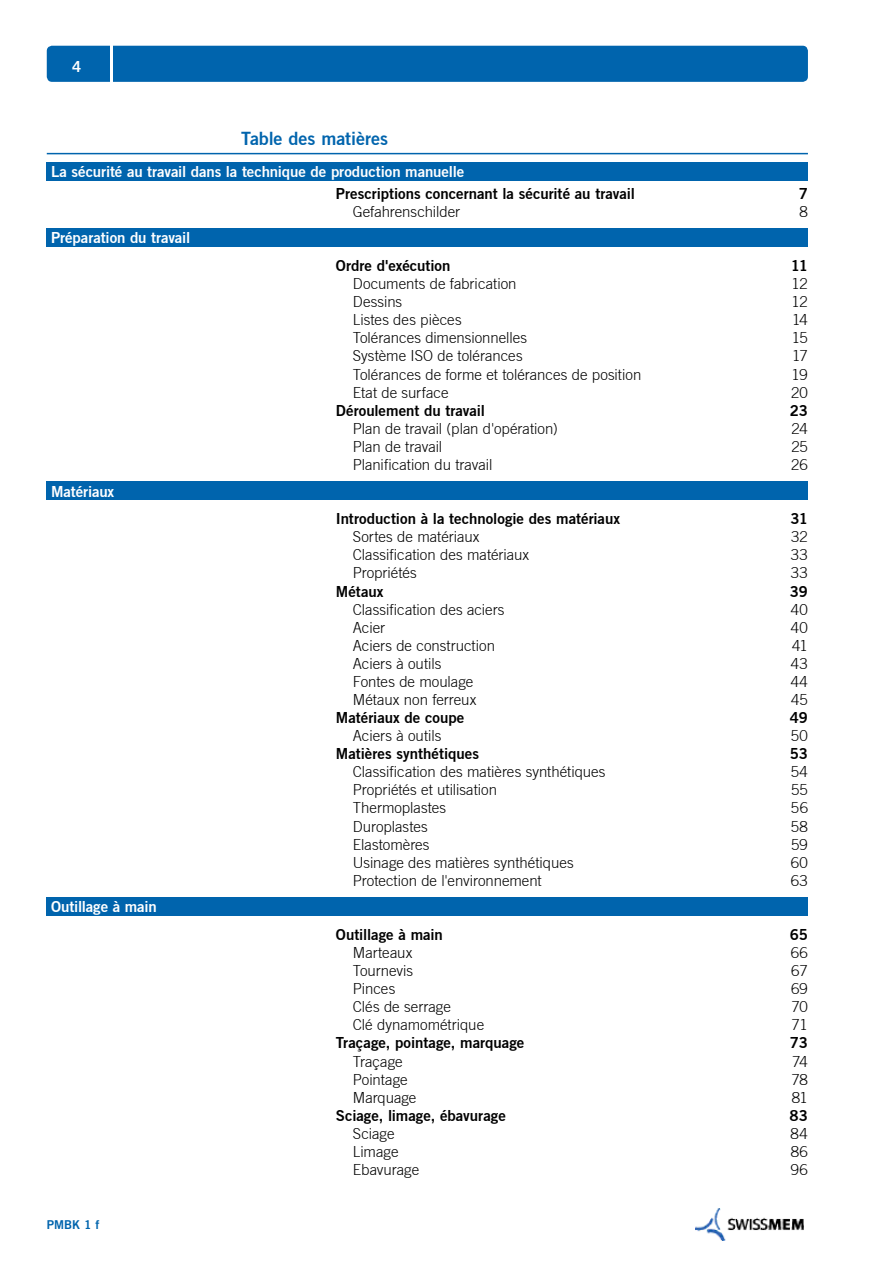
<style>
.page{position:relative;width:893px;height:1263px;background:#fff}
.page>*{position:absolute;margin:0;border:0;box-sizing:border-box;transform-origin:0 0}
.t1{font:18px "Trade Gothic Bold Two";letter-spacing:-.005em;color:#0064ad}
.t2{font:300 15px "Trade Gothic";color:#000}
.t3{font:15px "Trade Gothic Bold Two";color:#000}
.t4{font:15px "Trade Gothic Bold Two";letter-spacing:-.005em;color:#fff}
.t5{font:12px "Trade Gothic Bold Two";color:#0064ad}
</style>
<div class="page">
<div style="left:47px;top:46px;width:761px;height:36px;background:#0064ad;border-radius:5px"></div>
<hr style="left:47px;top:153px;width:761px;height:1px;background:#0064ad">
<hr style="left:111px;top:36px;width:2px;height:54px;background:#fff">
<img style="left:695px;top:1209px;width:108px;height:32px">
<div style="left:47px;top:163px;width:761px;height:18px;background:#0064ad"></div>
<div style="left:47px;top:229px;width:761px;height:18px;background:#0064ad"></div>
<div style="left:47px;top:482px;width:761px;height:18px;background:#0064ad"></div>
<div style="left:47px;top:897px;width:761px;height:18px;background:#0064ad"></div>
<p class="t4" style="left:72px;top:58px;width:11px">4</p>
<p class="t1" style="left:241px;top:127px;width:148px">Table des matières</p>
<p class="t4" style="left:51px;top:163px;width:415px">La sécurité au travail dans la technique de production manuelle</p>
<p class="t3" style="left:336px;top:184px;width:300px">Prescriptions concernant la sécurité au travail</p>
<p class="t3" style="left:799px;top:184px;width:11px">7</p>
<p class="t2" style="left:353px;top:203px;width:109px">Gefahrenschilder</p>
<p class="t2" style="left:800px;top:203px;width:10px">8</p>
<p class="t4" style="left:51px;top:229px;width:141px">Préparation du travail</p>
<p class="t3" style="left:336px;top:256px;width:116px">Ordre d'exécution</p>
<p class="t3" style="left:791px;top:256px;width:19px">11</p>
<p class="t2" style="left:353px;top:275px;width:165px">Documents de fabrication</p>
<p class="t2" style="left:791px;top:275px;width:18px">12</p>
<p class="t2" style="left:353px;top:293px;width:51px">Dessins</p>
<p class="t2" style="left:791px;top:293px;width:18px">12</p>
<p class="t2" style="left:353px;top:311px;width:110px">Listes des pièces</p>
<p class="t2" style="left:792px;top:311px;width:17px">14</p>
<p class="t2" style="left:353px;top:329px;width:176px">Tolérances dimensionnelles</p>
<p class="t2" style="left:792px;top:329px;width:18px">15</p>
<p class="t2" style="left:353px;top:347px;width:171px">Système ISO de tolérances</p>
<p class="t2" style="left:792px;top:347px;width:17px">17</p>
<p class="t2" style="left:353px;top:365px;width:290px">Tolérances de forme et tolérances de position</p>
<p class="t2" style="left:791px;top:365px;width:18px">19</p>
<p class="t2" style="left:353px;top:383px;width:97px">Etat de surface</p>
<p class="t2" style="left:791px;top:383px;width:18px">20</p>
<p class="t3" style="left:336px;top:401px;width:151px">Déroulement du travail</p>
<p class="t3" style="left:790px;top:401px;width:20px">23</p>
<p class="t2" style="left:353px;top:420px;width:207px">Plan de travail (plan d'opération)</p>
<p class="t2" style="left:792px;top:420px;width:18px">24</p>
<p class="t2" style="left:353px;top:438px;width:91px">Plan de travail</p>
<p class="t2" style="left:791px;top:438px;width:18px">25</p>
<p class="t2" style="left:353px;top:456px;width:141px">Planification du travail</p>
<p class="t2" style="left:791px;top:456px;width:18px">26</p>
<p class="t4" style="left:51px;top:482px;width:65px">Matériaux</p>
<p class="t3" style="left:336px;top:509px;width:286px">Introduction à la technologie des matériaux</p>
<p class="t3" style="left:791px;top:509px;width:19px">31</p>
<p class="t2" style="left:353px;top:528px;width:128px">Sortes de matériaux</p>
<p class="t2" style="left:791px;top:528px;width:18px">32</p>
<p class="t2" style="left:353px;top:546px;width:178px">Classification des matériaux</p>
<p class="t2" style="left:791px;top:546px;width:19px">33</p>
<p class="t2" style="left:353px;top:564px;width:66px">Propriétés</p>
<p class="t2" style="left:791px;top:564px;width:19px">33</p>
<p class="t3" style="left:336px;top:582px;width:49px">Métaux</p>
<p class="t3" style="left:790px;top:582px;width:20px">39</p>
<p class="t2" style="left:353px;top:600px;width:153px">Classification des aciers</p>
<p class="t2" style="left:791px;top:600px;width:19px">40</p>
<p class="t2" style="left:353px;top:618px;width:34px">Acier</p>
<p class="t2" style="left:791px;top:618px;width:19px">40</p>
<p class="t2" style="left:353px;top:636px;width:144px">Aciers de construction</p>
<p class="t2" style="left:792px;top:636px;width:17px">41</p>
<p class="t2" style="left:353px;top:654px;width:90px">Aciers à outils</p>
<p class="t2" style="left:791px;top:654px;width:19px">43</p>
<p class="t2" style="left:353px;top:673px;width:122px">Fontes de moulage</p>
<p class="t2" style="left:791px;top:673px;width:19px">44</p>
<p class="t2" style="left:353px;top:691px;width:125px">Métaux non ferreux</p>
<p class="t2" style="left:791px;top:691px;width:18px">45</p>
<p class="t3" style="left:336px;top:708px;width:130px">Matériaux de coupe</p>
<p class="t3" style="left:790px;top:708px;width:19px">49</p>
<p class="t2" style="left:353px;top:727px;width:90px">Aciers à outils</p>
<p class="t2" style="left:791px;top:727px;width:19px">50</p>
<p class="t3" style="left:336px;top:744px;width:145px">Matières synthétiques</p>
<p class="t3" style="left:790px;top:744px;width:20px">53</p>
<p class="t2" style="left:353px;top:763px;width:254px">Classification des matières synthétiques</p>
<p class="t2" style="left:791px;top:763px;width:19px">54</p>
<p class="t2" style="left:353px;top:781px;width:146px">Propriétés et utilisation</p>
<p class="t2" style="left:791px;top:781px;width:18px">55</p>
<p class="t2" style="left:353px;top:799px;width:95px">Thermoplastes</p>
<p class="t2" style="left:791px;top:799px;width:19px">56</p>
<p class="t2" style="left:353px;top:817px;width:76px">Duroplastes</p>
<p class="t2" style="left:791px;top:817px;width:19px">58</p>
<p class="t2" style="left:353px;top:835px;width:78px">Elastomères</p>
<p class="t2" style="left:791px;top:835px;width:18px">59</p>
<p class="t2" style="left:353px;top:853px;width:222px">Usinage des matières synthétiques</p>
<p class="t2" style="left:791px;top:853px;width:19px">60</p>
<p class="t2" style="left:353px;top:871px;width:190px">Protection de l'environnement</p>
<p class="t2" style="left:791px;top:871px;width:19px">63</p>
<p class="t4" style="left:51px;top:898px;width:107px">Outillage à main</p>
<p class="t3" style="left:336px;top:925px;width:108px">Outillage à main</p>
<p class="t3" style="left:790px;top:925px;width:20px">65</p>
<p class="t2" style="left:353px;top:944px;width:61px">Marteaux</p>
<p class="t2" style="left:791px;top:944px;width:19px">66</p>
<p class="t2" style="left:353px;top:962px;width:62px">Tournevis</p>
<p class="t2" style="left:791px;top:962px;width:18px">67</p>
<p class="t2" style="left:353px;top:980px;width:44px">Pinces</p>
<p class="t2" style="left:791px;top:980px;width:18px">69</p>
<p class="t2" style="left:353px;top:998px;width:100px">Clés de serrage</p>
<p class="t2" style="left:791px;top:998px;width:18px">70</p>
<p class="t2" style="left:353px;top:1016px;width:133px">Clé dynamométrique</p>
<p class="t2" style="left:792px;top:1016px;width:18px">71</p>
<p class="t3" style="left:336px;top:1034px;width:190px">Traçage, pointage, marquage</p>
<p class="t3" style="left:790px;top:1034px;width:20px">73</p>
<p class="t2" style="left:353px;top:1052px;width:51px">Traçage</p>
<p class="t2" style="left:792px;top:1052px;width:17px">74</p>
<p class="t2" style="left:353px;top:1070px;width:56px">Pointage</p>
<p class="t2" style="left:791px;top:1070px;width:18px">78</p>
<p class="t2" style="left:353px;top:1088px;width:65px">Marquage</p>
<p class="t2" style="left:792px;top:1088px;width:18px">81</p>
<p class="t3" style="left:336px;top:1106px;width:171px">Sciage, limage, ébavurage</p>
<p class="t3" style="left:789px;top:1106px;width:20px">83</p>
<p class="t2" style="left:353px;top:1124px;width:43px">Sciage</p>
<p class="t2" style="left:791px;top:1124px;width:19px">84</p>
<p class="t2" style="left:353px;top:1143px;width:47px">Limage</p>
<p class="t2" style="left:791px;top:1143px;width:19px">86</p>
<p class="t2" style="left:353px;top:1161px;width:68px">Ebavurage</p>
<p class="t2" style="left:791px;top:1161px;width:19px">96</p>
<p class="t5" style="left:47px;top:1217px;width:54px">PMBK 1 f</p>
</div>
